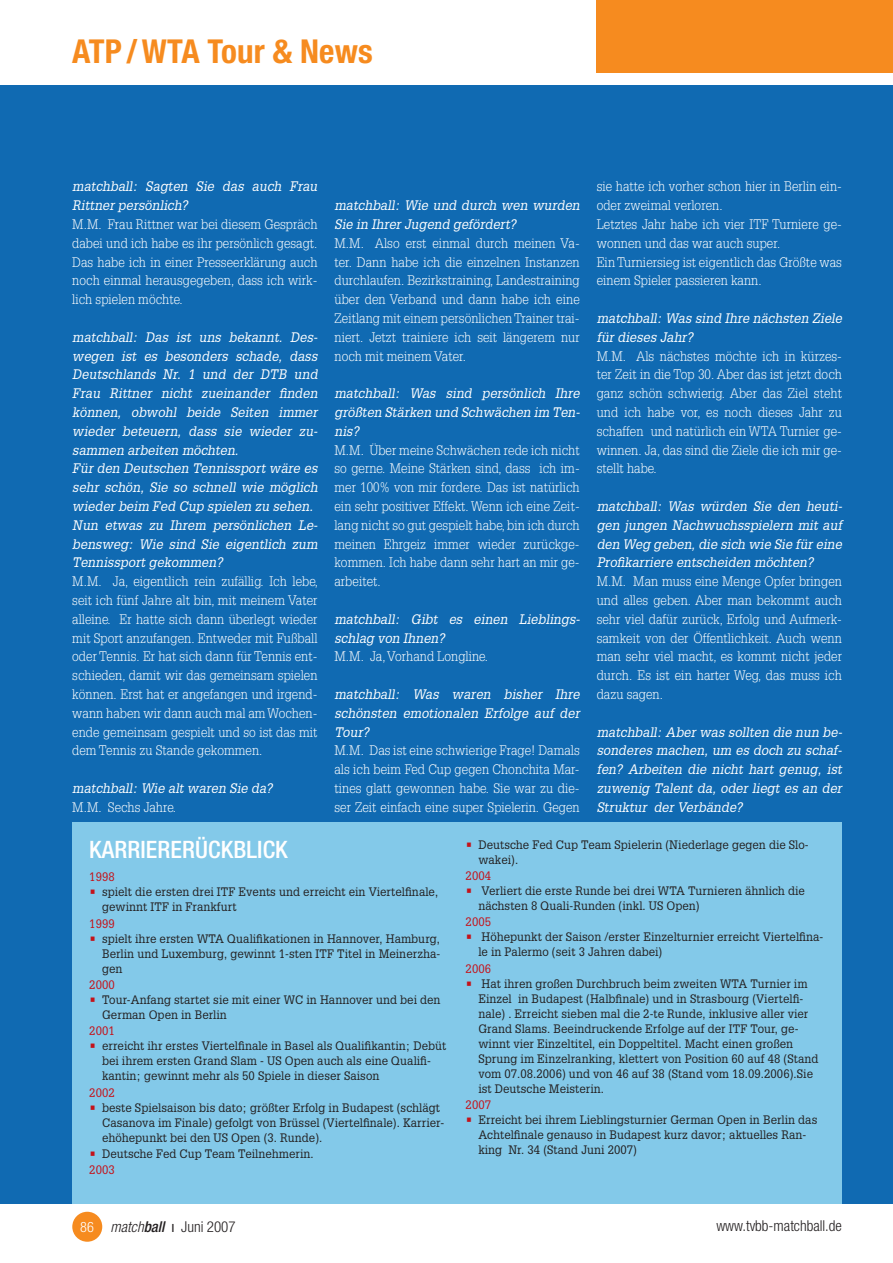
<style>
.page{position:relative;width:893px;height:1263px;background:#fff}
.page>*{position:absolute;margin:0;border:0;box-sizing:border-box;transform-origin:0 0}
.t1{font:700 condensed 33px "Helvetica Neue";letter-spacing:.005em;color:#f68b1f}
.t2{font:500 condensed 24px "Helvetica Neue";letter-spacing:.005em;color:#fff}
.t3{font:300 condensed 15px "Helvetica Neue";color:#231f20}
.t4{font:300 condensed 14.25px "Helvetica Neue";color:#fff}
.t5{font:300 13.5px/18.8px "Glypha";letter-spacing:.005em;color:#fff;text-align:justify;scale:.95 1}
.t6{font:italic 13.5px/18.8px "Glypha";letter-spacing:.005em;color:#fff;scale:.95 1}
.t7{font:12px/15px "Glypha";letter-spacing:.005em;color:#231f20;scale:.95 1}
.t8{font:12px "Glypha";letter-spacing:.005em;color:#c4121a;scale:.95 1}
.t9{font:12px "Glypha";letter-spacing:.005em;color:#c4121a}
.s1{font-style:italic}
.s2{font-weight:500;font-style:italic}
.s3{font-weight:400}
</style>
<div class="page">
<div style="left:597px;top:0;width:296px;height:72px;background:#f68b1f"></div>
<div style="left:72px;top:1212px;width:30px;height:30px;background:#f68b1f;border-radius:50%"></div>
<div style="left:0;top:85px;width:893px;height:1118px;background:#106ab2"></div>
<div style="left:72px;top:822px;width:770px;height:381px;background:#83c9e9"></div>
<h1 class="t1" style="left:72px;top:32px;width:302px">ATP / WTA Tour &amp; News</h1>
<p class="t6" style="left:72px;top:177px;width:260px">matchball: Sagten Sie das auch Frau<br>Rittner persönlich?</p>
<p class="t5" style="left:72px;top:215px;width:260px">M.M. Frau Rittner war bei diesem Gespräch dabei und ich habe es ihr persönlich gesagt.<br>Das habe ich in einer Presseerklärung auch noch einmal herausgegeben, dass ich wirk&shy;lich spielen möchte.</p>
<p class="t6" style="left:72px;top:327px;width:260px">matchball: Das ist uns bekannt. Des&shy;wegen ist es besonders schade, dass Deutschlands Nr. 1 und der DTB und Frau Rittner nicht zueinander finden können, obwohl beide Seiten immer wieder beteuern, dass sie wieder zu&shy;sammen arbeiten möchten.<br>Für den Deutschen Tennissport wäre es sehr schön, Sie so schnell wie möglich wieder beim Fed Cup spielen zu sehen.<br>Nun etwas zu Ihrem persönlichen Le&shy;bensweg: Wie sind Sie eigentlich zum Tennissport gekommen?</p>
<p class="t5" style="left:72px;top:572px;width:260px">M.M. Ja, eigentlich rein zufällig. Ich lebe, seit ich fünf Jahre alt bin, mit meinem Vater alleine. Er hatte sich dann überlegt wieder mit Sport anzufangen. Entweder mit Fußball oder Tennis. Er hat sich dann für Tennis ent&shy;schieden, damit wir das gemeinsam spielen können. Erst hat er angefangen und irgend&shy;wann haben wir dann auch mal am Wochen&shy;ende gemeinsam gespielt und so ist das mit dem Tennis zu Stande gekommen.</p>
<p class="t6" style="left:72px;top:778px;width:212px">matchball: Wie alt waren Sie da?</p>
<p class="t5" style="left:72px;top:797px;width:111px">M.M. Sechs Jahre.</p>
<p class="t6" style="left:334px;top:196px;width:260px">matchball: Wie und durch wen wurden<br>Sie in Ihrer Jugend gefördert?</p>
<p class="t5" style="left:334px;top:234px;width:260px">M.M. Also erst einmal durch meinen Va&shy;ter. Dann habe ich die einzelnen Instanzen durchlaufen. Bezirkstraining, Landestraining über den Verband und dann habe ich eine Zeitlang mit einem persönlichen Trainer trai&shy;niert. Jetzt trainiere ich seit längerem nur noch mit meinem Vater.</p>
<p class="t6" style="left:334px;top:384px;width:260px;text-align:justify">matchball: Was sind persönlich Ihre größten Stärken und Schwächen im Ten&shy;nis?</p>
<p class="t5" style="left:334px;top:440px;width:260px">M.M. Über meine Schwächen rede ich nicht so gerne. Meine Stärken sind, dass ich im&shy;mer 100% von mir fordere. Das ist natürlich ein sehr positiver Effekt. Wenn ich eine Zeit&shy;lang nicht so gut gespielt habe, bin ich durch meinen Ehrgeiz immer wieder zurückge&shy;kommen. Ich habe dann sehr hart an mir ge&shy;arbeitet.</p>
<p class="t6" style="left:334px;top:609px;width:260px">matchball: Gibt es einen Lieblings&shy;schlag von Ihnen?</p>
<p class="t5" style="left:334px;top:647px;width:163px">M.M. Ja, Vorhand Longline.</p>
<p class="t6" style="left:334px;top:684px;width:260px;text-align:justify">matchball: Was waren bisher Ihre schönsten emotionalen Erfolge auf der Tour?</p>
<p class="t5" style="left:334px;top:741px;width:260px">M.M. Das ist eine schwierige Frage! Damals als ich beim Fed Cup gegen Chonchita Mar&shy;tines glatt gewonnen habe. Sie war zu die&shy;ser Zeit einfach eine super Spielerin. Gegen</p>
<p class="t5" style="left:597px;top:177px;width:260px;text-align:left">sie hatte ich vorher schon hier in Berlin ein&shy;oder zweimal verloren.<br>Letztes Jahr habe ich vier ITF Turniere ge&shy;wonnen und das war auch super.<br>Ein Turniersieg ist eigentlich das Größte was einem Spieler passieren kann.</p>
<p class="t6" style="left:597px;top:308px;width:260px">matchball: Was sind Ihre nächsten Ziele für dieses Jahr?</p>
<p class="t5" style="left:597px;top:346px;width:260px">M.M. Als nächstes möchte ich in kürzes&shy;ter Zeit in die Top 30. Aber das ist jetzt doch ganz schön schwierig. Aber das Ziel steht und ich habe vor, es noch dieses Jahr zu schaffen und natürlich ein WTA Turnier ge&shy;winnen. Ja, das sind die Ziele die ich mir ge&shy;stellt habe.</p>
<p class="t6" style="left:597px;top:496px;width:260px;text-align:justify">matchball: Was würden Sie den heuti&shy;gen jungen Nachwuchsspielern mit auf den Weg geben, die sich wie Sie für eine Profikarriere entscheiden möchten?</p>
<p class="t5" style="left:597px;top:572px;width:260px">M.M. Man muss eine Menge Opfer bringen und alles geben. Aber man bekommt auch sehr viel dafür zurück, Erfolg und Aufmerk&shy;samkeit von der Öffentlichkeit. Auch wenn man sehr viel macht, es kommt nicht jeder durch. Es ist ein harter Weg, das muss ich dazu sagen.</p>
<p class="t6" style="left:597px;top:722px;width:260px;text-align:justify">matchball: Aber was sollten die nun be&shy;sonderes machen, um es doch zu schaf&shy;fen? Arbeiten die nicht hart genug, ist zuwenig Talent da, oder liegt es an der Struktur der Verbände?</p>
<h2 class="t2" style="left:89px;top:835px;width:200px">KARRIERERÜCKBLICK</h2>
<p class="t8" style="left:89px;top:870px;width:28px">1998</p>
<p class="t7" style="left:102px;top:884px;width:355px">spielt die ersten drei ITF Events und erreicht ein Viertelfinale, gewinnt ITF in Frankfurt</p>
<p class="t8" style="left:89px;top:916px;width:28px">1999</p>
<p class="t7" style="left:102px;top:931px;width:358px;text-align:justify">spielt ihre ersten WTA Qualifikationen in Hannover, Hamburg, Berlin und Luxemburg, gewinnt 1-sten ITF Titel in Meinerzha&shy;gen</p>
<p class="t8" style="left:89px;top:977px;width:28px">2000</p>
<p class="t7" style="left:102px;top:992px;width:358px">Tour-Anfang startet sie mit einer WC in Hannover und bei den<br>German Open in Berlin</p>
<p class="t8" style="left:89px;top:1023px;width:28px">2001</p>
<p class="t7" style="left:102px;top:1038px;width:364px">erreicht ihr erstes Viertelfinale in Basel als Qualifikantin; Debüt bei ihrem ersten Grand Slam - US Open auch als eine Qualifi&shy;kantin; gewinnt mehr als 50 Spiele in dieser Saison</p>
<p class="t8" style="left:89px;top:1085px;width:28px">2002</p>
<p class="t7" style="left:102px;top:1099px;width:362px">beste Spielsaison bis dato; größter Erfolg in Budapest (schlägt<br>Casanova im Finale) gefolgt von Brüssel (Viertelfinale). Karrier&shy;ehöhepunkt bei den US Open (3. Runde).</p>
<p class="t7" style="left:102px;top:1146px;width:224px">Deutsche Fed Cup Team Teilnehmerin.</p>
<p class="t8" style="left:89px;top:1162px;width:28px">2003</p>
<p class="t9" style="left:89px;top:885px;width:9px">•</p>
<p class="t9" style="left:89px;top:931px;width:9px">•</p>
<p class="t9" style="left:89px;top:992px;width:9px">•</p>
<p class="t9" style="left:89px;top:1038px;width:9px">•</p>
<p class="t9" style="left:89px;top:1100px;width:9px">•</p>
<p class="t9" style="left:89px;top:1146px;width:9px">•</p>
<p class="t7" style="left:478px;top:836px;width:349px">Deutsche Fed Cup Team Spielerin (Niederlage gegen die Slo&shy;wakei).</p>
<p class="t8" style="left:466px;top:868px;width:28px">2004</p>
<p class="t7" style="left:478px;top:883px;width:345px">Verliert die erste Runde bei drei WTA Turnieren ähnlich die nächsten 8 Quali-Runden (inkl. US Open)</p>
<p class="t8" style="left:466px;top:914px;width:28px">2005</p>
<p class="t7" style="left:478px;top:929px;width:365px">Höhepunkt der Saison /erster Einzelturnier erreicht Viertelfina&shy;le in Palermo (seit 3 Jahren dabei)</p>
<p class="t8" style="left:466px;top:961px;width:28px">2006</p>
<p class="t7" style="left:478px;top:975px;width:359px">Hat ihren großen Durchbruch beim zweiten WTA Turnier im Einzel in Budapest (Halbfinale) und in Strasbourg (Viertelfi&shy;nale) . Erreicht sieben mal die 2-te Runde, inklusive aller vier Grand Slams. Beeindruckende Erfolge auf der ITF Tour, ge&shy;winnt vier Einzeltitel, ein Doppeltitel. Macht einen großen Sprung im Einzelranking, klettert von Position 60 auf 48 (Stand vom 07.08.2006) und von 46 auf 38 (Stand vom 18.09.2006).Sie ist Deutsche Meisterin.</p>
<p class="t8" style="left:466px;top:1097px;width:28px">2007</p>
<p class="t7" style="left:478px;top:1112px;width:358px">Erreicht bei ihrem Lieblingsturnier German Open in Berlin das<br>Achtelfinale genauso in Budapest kurz davor; aktuelles Ran&shy;king Nr. 34 (Stand Juni 2007)</p>
<p class="t9" style="left:466px;top:837px;width:9px">•</p>
<p class="t9" style="left:466px;top:883px;width:9px">•</p>
<p class="t9" style="left:466px;top:929px;width:9px">•</p>
<p class="t9" style="left:466px;top:976px;width:9px">•</p>
<p class="t9" style="left:466px;top:1112px;width:9px">•</p>
<p class="t4" style="left:80px;top:1218px;width:15px">86</p>
<p class="t3" style="left:111px;top:1218px;width:127px"><span class="s1">match</span><span class="s2">ball</span> <span class="s3">ı</span> Juni 2007</p>
<p class="t3" style="left:716px;top:1217px;width:127px">www.tvbb-matchball.de</p>
</div>
